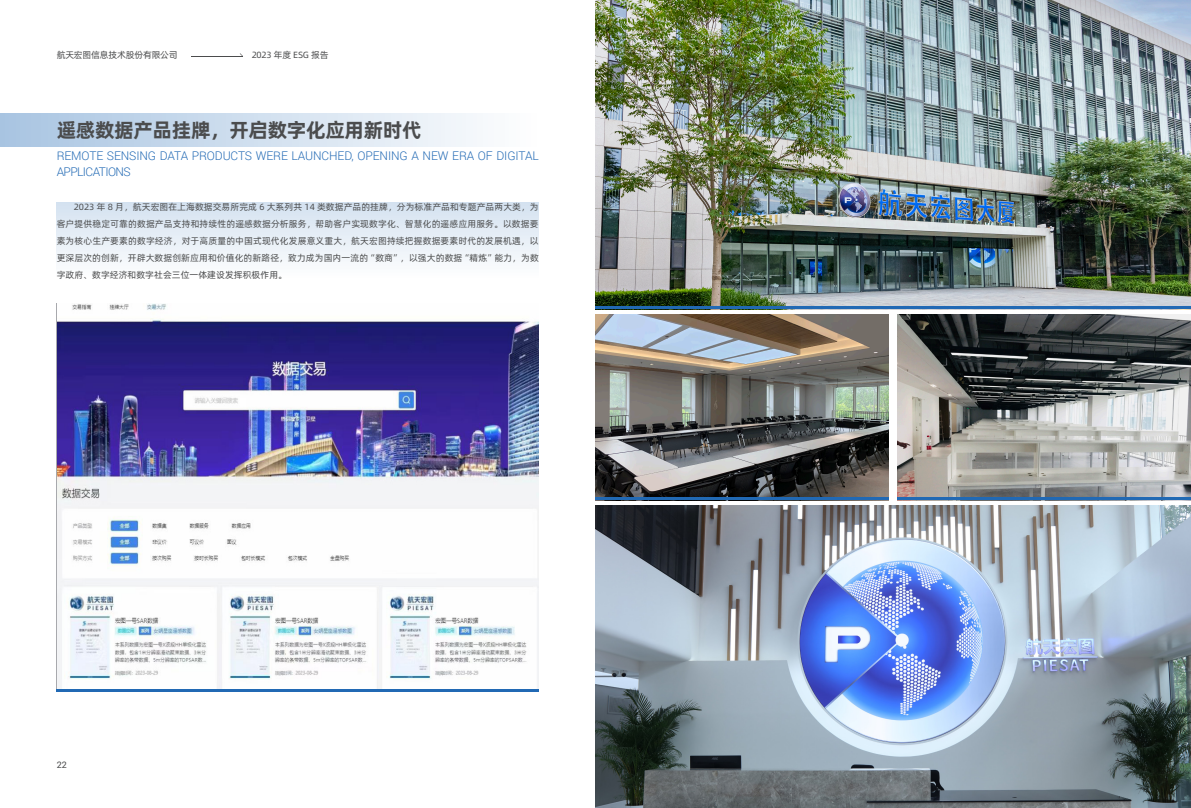
<style>
.page{position:relative;width:1191px;height:808px;background:#fff}
.page>*{position:absolute;margin:0;border:0;box-sizing:border-box;transform-origin:0 0}
.t1{font:700 20px "Alibaba Pu Hui Ti 2 95 Extra";letter-spacing:-.025em;color:#4b4c4d}
.t2{font:300 12px/16px "Roboto";letter-spacing:-.01em;color:#2169b4}
.t3{font:9px/17px "Alibaba Pu Hui Ti 2 55 Regular";color:#4b4c4d;text-align:justify}
.t4{font:9px "Alibaba Pu Hui Ti 2 55 Regular";letter-spacing:-.025em;color:#4b4c4d}
.t5{font:9px "Roboto";color:#4b4c4d}
</style>
<div class="page">
<hr style="left:192px;top:56px;width:51px;height:1px;background:#4b4c4d">
<div style="left:0;top:113px;width:539px;height:34px;background:linear-gradient(to right,#a8c4e1,#fefefe)"></div>
<div style="left:57px;top:202px;width:482px;height:98px;background:linear-gradient(to bottom,#d5e3f1,#fff)"></div>
<img style="left:57px;top:303px;width:482px;height:386px">
<hr style="left:57px;top:689px;width:482px;height:3px;background:#2169b4">
<img style="left:595px;top:0;width:596px;height:306px">
<hr style="left:595px;top:306px;width:596px;height:3px;background:#2169b4">
<img style="left:595px;top:315px;width:293px;height:182px">
<img style="left:897px;top:315px;width:294px;height:182px">
<img style="left:595px;top:506px;width:596px;height:302px">
<hr style="left:897px;top:497px;width:294px;height:3px;background:#2169b4">
<hr style="left:595px;top:497px;width:293px;height:3px;background:#2169b4">
<p class="t4" style="left:57px;top:48px;width:123px">航天宏图信息技术股份有限公司</p>
<p class="t4" style="left:252px;top:48px;width:78px">2023 年度 ESG 报告</p>
<p class="t1" style="left:57px;top:114px;width:366px">遥感数据产品挂牌，开启数字化应用新时代</p>
<p class="t2" style="left:57px;top:147px;width:483px">REMOTE SENSING DATA PRODUCTS WERE LAUNCHED, OPENING A NEW ERA OF DIGITAL<br>APPLICATIONS</p>
<p class="t3" style="left:57px;top:198px;width:483px;text-indent:17px">2023 年 8 月，航天宏图在上海数据交易所完成 6 大系列共 14 类数据产品的挂牌，分为标准产品和专题产品两大类，为客户提供稳定可靠的数据产品支持和持续性的遥感数据分析服务，帮助客户实现数字化、智慧化的遥感应用服务。以数据要素为核心生产要素的数字经济，对于高质量的中国式现代化发展意义重大，航天宏图持续把握数据要素时代的发展机遇，以更深层次的创新，开辟大数据创新应用和价值化的新路径，致力成为国内一流的“数商”，以强大的数据“精炼”能力，为数字政府、数字经济和数字社会三位一体建设发挥积极作用。</p>
<p class="t5" style="left:57px;top:758px;width:12px">22</p>
</div>
